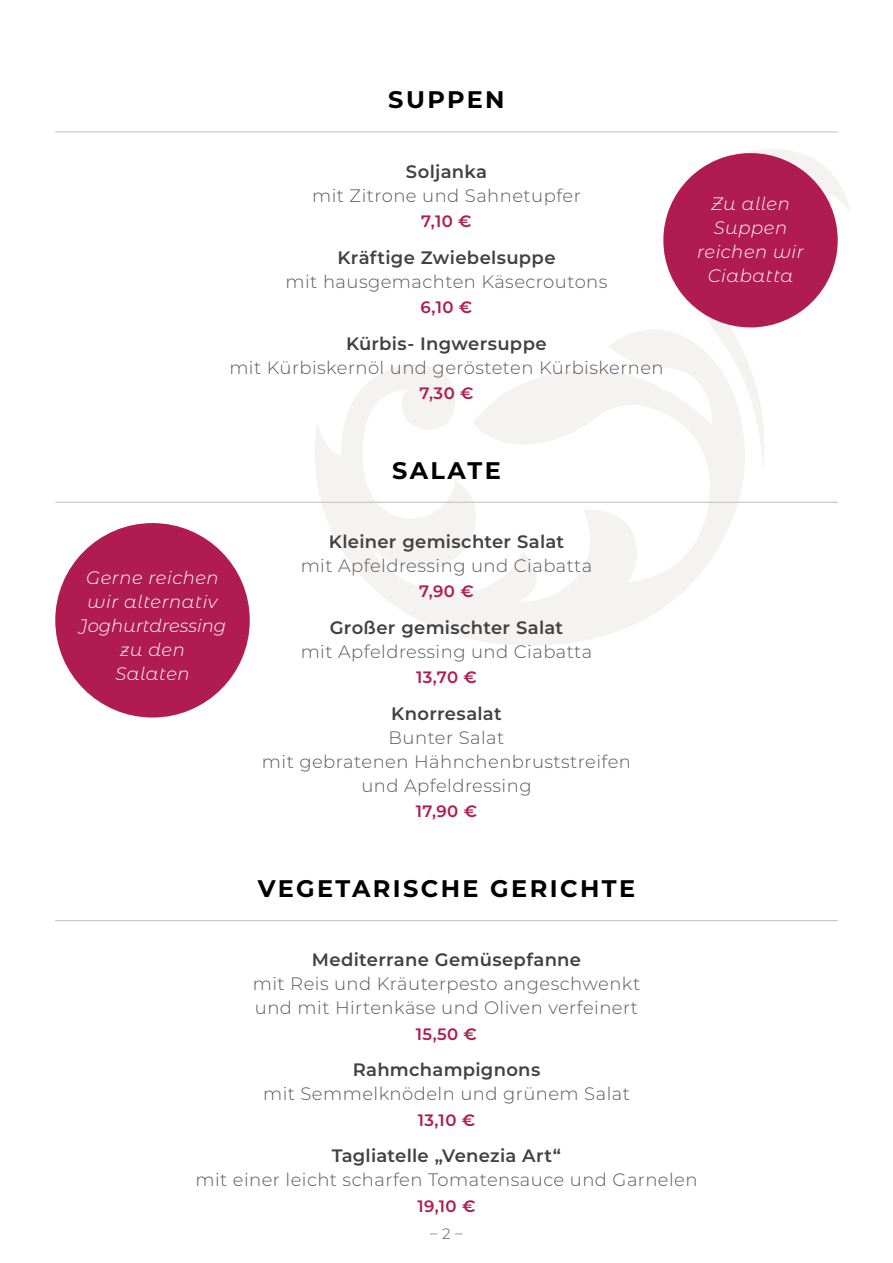
<style>
.page{position:relative;width:893px;height:1263px;background:#fff}
.page>*{position:absolute;margin:0;border:0;box-sizing:border-box;transform-origin:0 0}
.Heading_1_-_center{font:700 24px "Montserrat";letter-spacing:.1em;color:#000}
.t1{font:300 18px/24px "Montserrat";letter-spacing:.025em;color:#58595b;text-align:center}
.t2{font:600 18px "Montserrat";letter-spacing:.015em;color:#414042}
.t3{font:italic 300 18px/24px "Montserrat Alternates";letter-spacing:.03em;color:#fff;text-align:center}
.t4{font:600 16.5px "Montserrat";letter-spacing:.025em;color:#b01c4f}
.t5{font:300 15px "Montserrat";color:#58595b}
</style>
<div class="page">
<svg style="left:299px;top:330px;width:451px;height:315px"></svg>
<svg style="left:679px;top:149px;width:171px;height:322px"></svg>
<hr style="left:55px;top:132px;width:783px;height:1px;background:#bcbec0">
<hr style="left:55px;top:502px;width:783px;height:1px;background:#bcbec0">
<hr style="left:55px;top:920px;width:783px;height:1px;background:#bcbec0">
<div style="left:663px;top:153px;width:175px;height:174px;background:#b01c4f;border-radius:50%"></div>
<div style="left:55px;top:523px;width:195px;height:194px;background:#b01c4f;border-radius:50%"></div>
<p class="Heading_1_-_center" style="left:388px;top:82px;width:118px">SUPPEN</p>
<p class="t2" style="left:406px;top:158px;width:83px">Soljanka</p>
<p class="t1" style="left:312px;top:183px;width:270px">mit Zitrone und Sahnetupfer</p>
<p class="t4" style="left:421px;top:209px;width:52px">7,10 €</p>
<p class="t2" style="left:337px;top:244px;width:220px">Kräftige Zwiebelsuppe</p>
<p class="t1" style="left:286px;top:269px;width:323px">mit hausgemachten Käsecroutons</p>
<p class="t4" style="left:421px;top:295px;width:53px">6,10 €</p>
<p class="t2" style="left:346px;top:330px;width:202px">Kürbis- Ingwersuppe</p>
<p class="t1" style="left:229px;top:355px;width:436px">mit Kürbiskernöl und gerösteten Kürbiskernen</p>
<p class="t4" style="left:419px;top:381px;width:56px">7,30 €</p>
<p class="t3" style="left:79px;top:565px;width:149px">Gerne reichen wir alternativ<br>Joghurtdressing zu den<br>Salaten</p>
<p class="Heading_1_-_center" style="left:392px;top:453px;width:110px">SALATE</p>
<p class="t2" style="left:329px;top:529px;width:237px">Kleiner gemischter Salat</p>
<p class="t1" style="left:301px;top:553px;width:293px">mit Apfeldressing und Ciabatta</p>
<p class="t4" style="left:419px;top:580px;width:56px">7,90 €</p>
<p class="t2" style="left:330px;top:615px;width:235px">Großer gemischter Salat</p>
<p class="t1" style="left:301px;top:639px;width:293px">mit Apfeldressing und Ciabatta</p>
<p class="t4" style="left:416px;top:666px;width:62px">13,70 €</p>
<p class="t2" style="left:391px;top:701px;width:112px">Knorresalat</p>
<p class="t1" style="left:262px;top:725px;width:371px">Bunter Salat<br>mit gebratenen Hähnchenbruststreifen und Apfeldressing</p>
<p class="t4" style="left:416px;top:800px;width:63px">17,90 €</p>
<p class="Heading_1_-_center" style="left:258px;top:871px;width:379px">VEGETARISCHE GERICHTE</p>
<p class="t3" style="left:697px;top:191px;width:108px">Zu allen<br>Suppen reichen wir<br>Ciabatta</p>
<p class="t2" style="left:312px;top:947px;width:271px">Mediterrane Gemüsepfanne</p>
<p class="t1" style="left:253px;top:971px;width:389px;text-align:left">mit Reis und Kräuterpesto angeschwenkt und mit Hirtenkäse und Oliven verfeinert</p>
<p class="t4" style="left:416px;top:1022px;width:63px">15,50 €</p>
<p class="t2" style="left:353px;top:1057px;width:189px">Rahmchampignons</p>
<p class="t1" style="left:263px;top:1081px;width:368px">mit Semmelknödeln und grünem Salat</p>
<p class="t4" style="left:418px;top:1108px;width:59px">13,10 €</p>
<p class="t2" style="left:332px;top:1143px;width:231px">Tagliatelle „Venezia Art“</p>
<p class="t1" style="left:195px;top:1167px;width:504px">mit einer leicht scharfen Tomatensauce und Garnelen</p>
<p class="t4" style="left:417px;top:1194px;width:60px">19,10 €</p>
<p class="t5" style="left:430px;top:1222px;width:34px">– 2 –</p>
</div>
